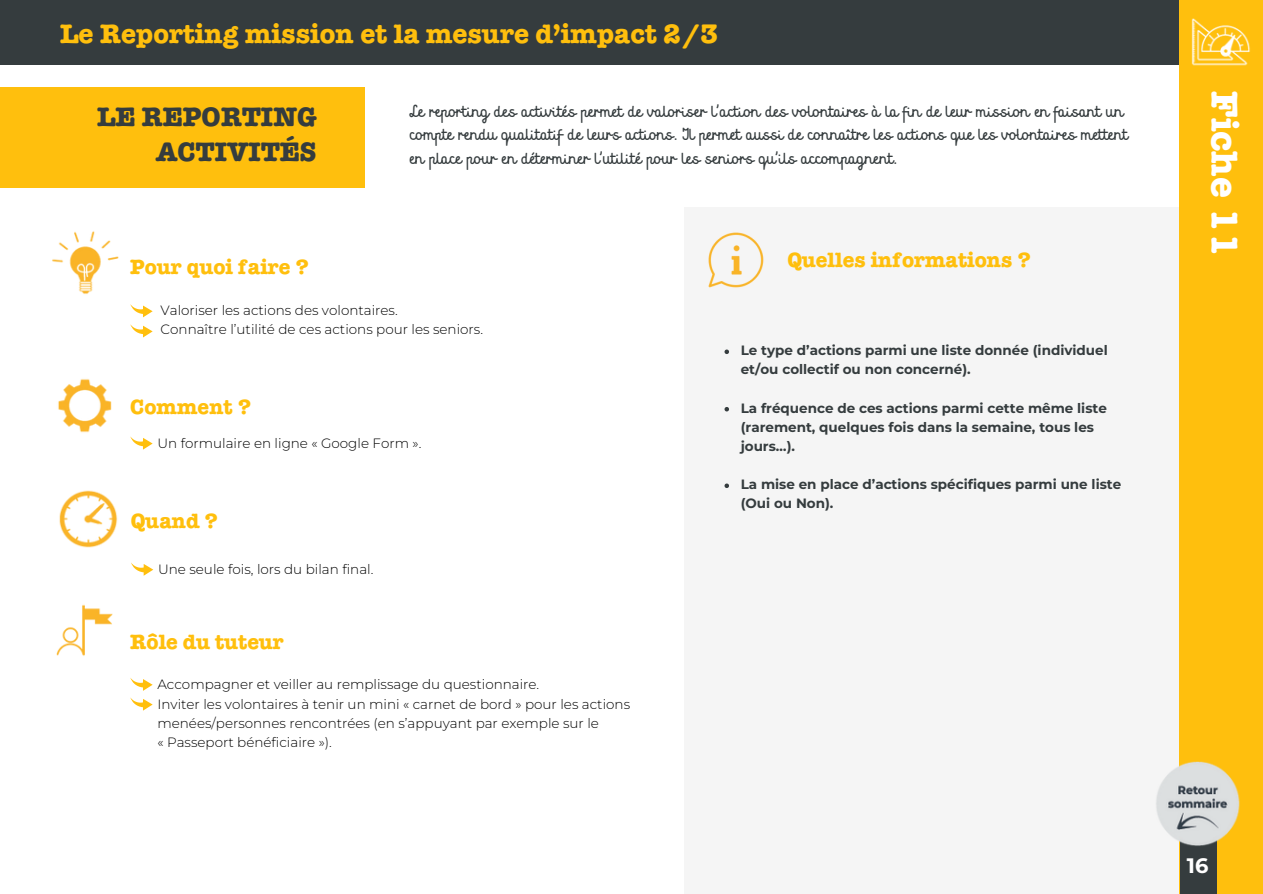
<style>
.page{position:relative;width:1263px;height:894px;background:#fff}
.page>*{position:absolute;margin:0;border:0;box-sizing:border-box;transform-origin:0 0}
.t1{font:700 37.5px "American Typewriter Std";color:#fff}
.t2{font:700 27px "American Typewriter Std";color:#ffbf0d}
.t3{font:700 27px/34.8px "American Typewriter Std";color:#353c3e;text-align:right}
.t4{font:700 21px "American Typewriter Std";color:#ffbf0d}
.t5{font:700 21px "Montserrat";color:#fff}
.t6{font:16.5px/23.7px "Mrs White";letter-spacing:-.01em;color:#353c3e}
.t7{font:300 13.5px/19.2px "Montserrat";color:#000}
.t8{font:700 13.5px/19.2px "Montserrat";color:#353c3e}
</style>
<div class="page">
<div style="left:0;top:0;width:1263px;height:65px;background:#353c3e"></div>
<div style="left:684px;top:207px;width:579px;height:686px;background:#f5f5f5"></div>
<div style="left:1180px;top:0;width:83px;height:893px;background:#ffbf0d"></div>
<div style="left:0;top:87px;width:364px;height:100px;background:#ffbf0d"></div>
<img style="left:56px;top:604px;width:57px;height:52px">
<svg style="left:130px;top:678px;width:23px;height:12px"></svg>
<svg style="left:130px;top:697px;width:23px;height:13px"></svg>
<img style="left:52px;top:231px;width:67px;height:63px">
<svg style="left:130px;top:324px;width:23px;height:13px"></svg>
<svg style="left:130px;top:304px;width:23px;height:13px"></svg>
<img style="left:58px;top:378px;width:54px;height:55px">
<svg style="left:130px;top:436px;width:23px;height:13px"></svg>
<img style="left:59px;top:490px;width:59px;height:58px">
<svg style="left:131px;top:562px;width:22px;height:13px"></svg>
<svg style="left:724px;top:349px;width:5px;height:5px"></svg>
<svg style="left:724px;top:407px;width:5px;height:4px"></svg>
<svg style="left:724px;top:483px;width:5px;height:5px"></svg>
<img style="left:708px;top:232px;width:56px;height:56px">
<img style="left:1179px;top:0;width:71px;height:89px">
<div style="left:1180px;top:839px;width:36px;height:54px;background:#353c3e"></div>
<img style="left:1156px;top:761px;width:84px;height:86px">
<h3 class="t2" style="left:60px;top:24px;width:660px">Le Reporting mission et la mesure d’impact 2/3</h3>
<p class="t3" style="left:97px;top:104px;width:221px">LE REPORTING<br>ACTIVITÉS</p>
<h4 class="t6" style="left:410px;top:101px;width:720px">Le reporting des activités permet de valoriser l’action des volontaires à la fin de leur mission en faisant un compte rendu qualitatif de leurs actions. Il permet aussi de connaître les actions que les volontaires mettent en place pour en déterminer l’utilité pour les seniors qu’ils accompagnent.</h4>
<h4 class="t4" style="left:130px;top:260px;width:180px">Pour quoi faire ?</h4>
<p class="t7" style="left:161px;top:300px;width:239px">Valoriser les actions des volontaires.</p>
<p class="t7" style="left:161px;top:319px;width:324px">Connaître l’utilité de ces actions pour les seniors.</p>
<p class="t4" style="left:130px;top:399px;width:123px">Comment ?</p>
<p class="t7" style="left:157px;top:433px;width:265px">Un formulaire en ligne « Google Form ».</p>
<p class="t4" style="left:131px;top:513px;width:89px">Quand ?</p>
<h4 class="t7" style="left:158px;top:559px;width:217px">Une seule fois, lors du bilan final.</h4>
<h1 class="t4" style="left:130px;top:633px;width:155px">Rôle du tuteur</h1>
<p class="t7" style="left:157px;top:674px;width:383px">Accompagner et veiller au remplissage du questionnaire.</p>
<h2 class="t7" style="left:157px;top:694px;width:474px">Inviter les volontaires à tenir un mini « carnet de bord » pour les actions menées/personnes rencontrées (en s’appuyant par exemple sur le</h2>
<h5 class="t7" style="left:157px;top:732px;width:176px">« Passeport bénéficiaire »).</h5>
<p class="t4" style="left:787px;top:253px;width:245px">Quelles informations ?</p>
<p class="t8" style="left:741px;top:340px;width:368px">Le type d’actions parmi une liste donnée (individuel et/ou collectif ou non concerné).</p>
<p class="t8" style="left:741px;top:398px;width:368px">La fréquence de ces actions parmi cette même liste (rarement, quelques fois dans la semaine, tous les jours…).</p>
<p class="t8" style="left:741px;top:474px;width:382px">La mise en place d’actions spécifiques parmi une liste (Oui ou Non).</p>
<h4 class="t1" style="left:1238px;top:91px;width:167px;rotate:90deg">Fiche 11</h4>
<p class="t5" style="left:1187px;top:852px;width:23px">16</p>
</div>
